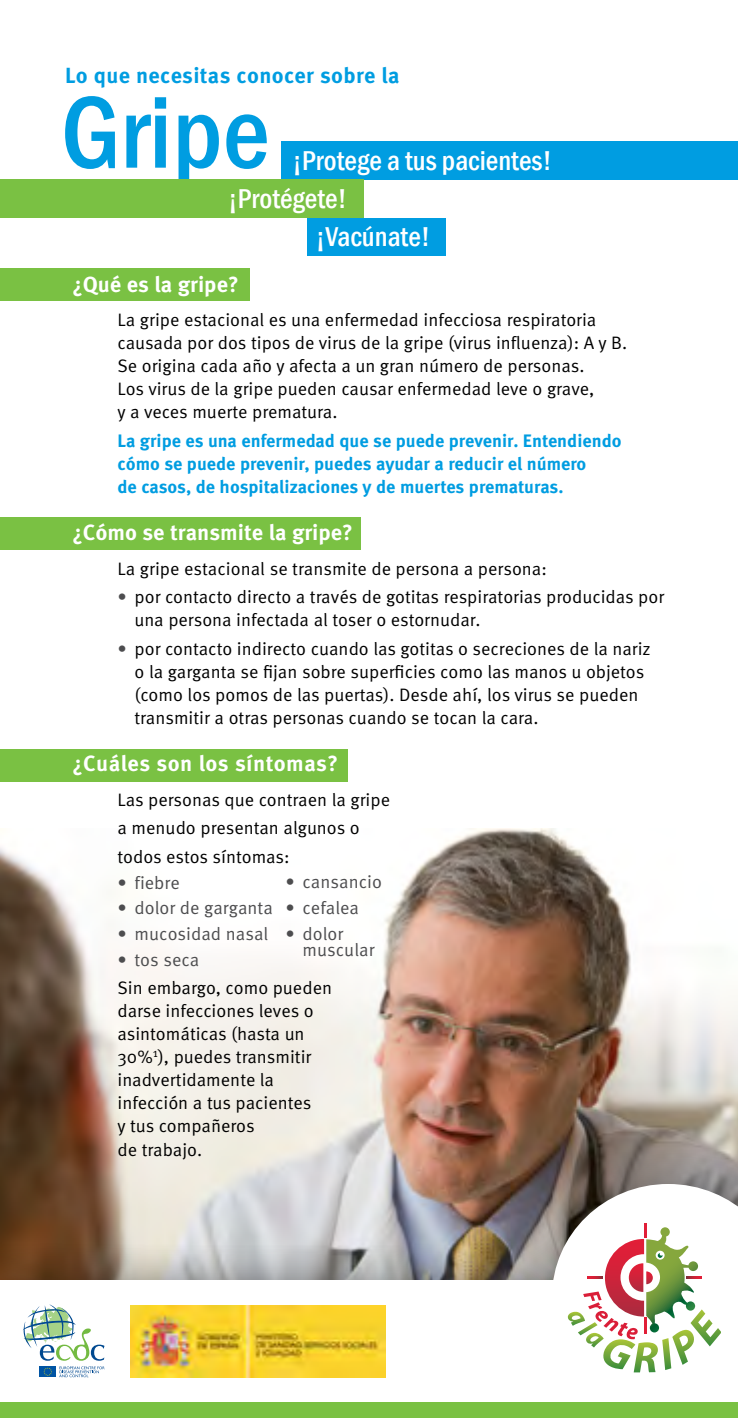
<style>
.page{position:relative;width:738px;height:1418px;background:#fff}
.page>*{position:absolute;margin:0;border:0;box-sizing:border-box;transform-origin:0 0}
.t1{font:500 condensed 105.4px "Franklin Gothic";color:#009de1}
.t2{font:500 condensed 28px "Franklin Gothic";color:#fff}
.t3{font:700 22px "Meta Pro";color:#fff}
.t4{font:700 22px "Meta Pro";letter-spacing:.02em;color:#fff}
.t5{font:700 21.8px "Meta Pro";letter-spacing:.015em;color:#009de1}
.t6{font:18px/23px "Meta Pro";color:#000}
.t7{font:700 18px/23px "Meta Pro";color:#009de1}
.t8{font:18px/16px "Meta Pro";color:#4d4d4f}
.s1{color:#4d4d4f}
</style>
<div class="page">
<img style="left:0;top:828px;width:737px;height:315px">
<div style="left:0;top:268px;width:249px;height:32px;background:#7ac143"></div>
<div style="left:0;top:517px;width:360px;height:32px;background:#7ac143"></div>
<div style="left:0;top:748px;width:347px;height:33px;background:#7ac143"></div>
<div style="left:0;top:1143px;width:737px;height:274px;background:#000;opacity:.75"></div>
<div style="left:0;top:1280px;width:737px;height:137px;background:#fff"></div>
<svg style="left:551px;top:1183px;width:186px;height:190px"></svg>
<div style="left:40px;top:1366px;width:16px;height:11px;background:#0054a4"></div>
<svg style="left:43px;top:1367px;width:9px;height:8px"></svg>
<svg style="left:59px;top:1366px;width:46px;height:11px"></svg>
<svg style="left:23px;top:1304px;width:81px;height:56px"></svg>
<div style="left:0;top:1402px;width:737px;height:15px;background:#7ac143"></div>
<div style="left:281px;top:141px;width:456px;height:39px;background:#009de1"></div>
<div style="left:0;top:180px;width:363px;height:38px;background:#7ac143"></div>
<div style="left:307px;top:218px;width:139px;height:37px;background:#009de1"></div>
<svg style="left:566px;top:1223px;width:154px;height:149px"></svg>
<svg style="left:587px;top:1275px;width:14px;height:3px"></svg>
<img style="left:130px;top:1305px;width:255px;height:71px">
<p class="t5" style="left:65px;top:61px;width:336px">Lo que necesitas conocer sobre la</p>
<h1 class="t1" style="left:61px;top:63px;width:210px">Gripe</h1>
<h2 class="t2" style="left:292px;top:142px;width:261px">¡Protege a tus pacientes!</h2>
<h2 class="t2" style="left:228px;top:180px;width:120px">¡Protégete!</h2>
<h2 class="t2" style="left:316px;top:218px;width:116px">¡Vacúnate!</h2>
<p class="t3" style="left:72px;top:270px;width:168px">¿Qué es la gripe?</p>
<p class="t6" style="left:117px;top:309px;width:511px">La gripe estacional es una enfermedad infecciosa respiratoria causada por dos tipos de virus de la gripe (virus influenza): A y B.<br>Se origina cada año y afecta a un gran número de personas.<br>Los virus de la gripe pueden causar enfermedad leve o grave,<br>y a veces muerte prematura.</p>
<p class="t7" style="left:117px;top:429px;width:505px">La gripe es una enfermedad que se puede prevenir. Entendiendo cómo se puede prevenir, puedes ayudar a reducir el número<br>de casos, de hospitalizaciones y de muertes prematuras.</p>
<p class="t3" style="left:72px;top:518px;width:282px">¿Cómo se transmite la gripe?</p>
<p class="t6" style="left:117px;top:557px;width:430px">La gripe estacional se transmite de persona a persona:</p>
<p class="t6" style="left:134px;top:586px;width:531px;text-indent:-17px"><span class="s1">•</span> por contacto directo a través de gotitas respiratorias producidas por una persona infectada al toser o estornudar.</p>
<p class="t6" style="left:134px;top:637px;width:517px;text-indent:-17px"><span class="s1">•</span> por contacto indirecto cuando las gotitas o secreciones de la nariz o la garganta se fijan sobre superficies como las manos u objetos (como los pomos de las puertas). Desde ahí, los virus se pueden transmitir a otras personas cuando se tocan la cara.</p>
<p class="t4" style="left:72px;top:749px;width:267px">¿Cuáles son los síntomas?</p>
<p class="t6" style="left:117px;top:785px;width:274px;line-height:28.6px">Las personas que contraen la gripe a menudo presentan algunos o todos estos síntomas:</p>
<p class="t8" style="left:117px;top:875px;width:64px">• fiebre</p>
<p class="t8" style="left:117px;top:900px;width:157px">• dolor de garganta</p>
<p class="t8" style="left:117px;top:926px;width:152px">• mucosidad nasal</p>
<p class="t8" style="left:117px;top:952px;width:83px">• tos seca</p>
<p class="t6" style="left:117px;top:977px;width:216px">Sin embargo, como pueden darse infecciones leves o asintomáticas (hasta un<br>30%<sup>1</sup>), puedes transmitir inadvertidamente la infección a tus pacientes<br>y tus compañeros<br>de trabajo.</p>
<p class="t8" style="left:285px;top:874px;width:98px">• cansancio</p>
<p class="t8" style="left:285px;top:900px;width:75px">• cefalea</p>
<p class="t8" style="left:302px;top:925px;width:73px;text-indent:-17px">• dolor muscular</p>
</div>
